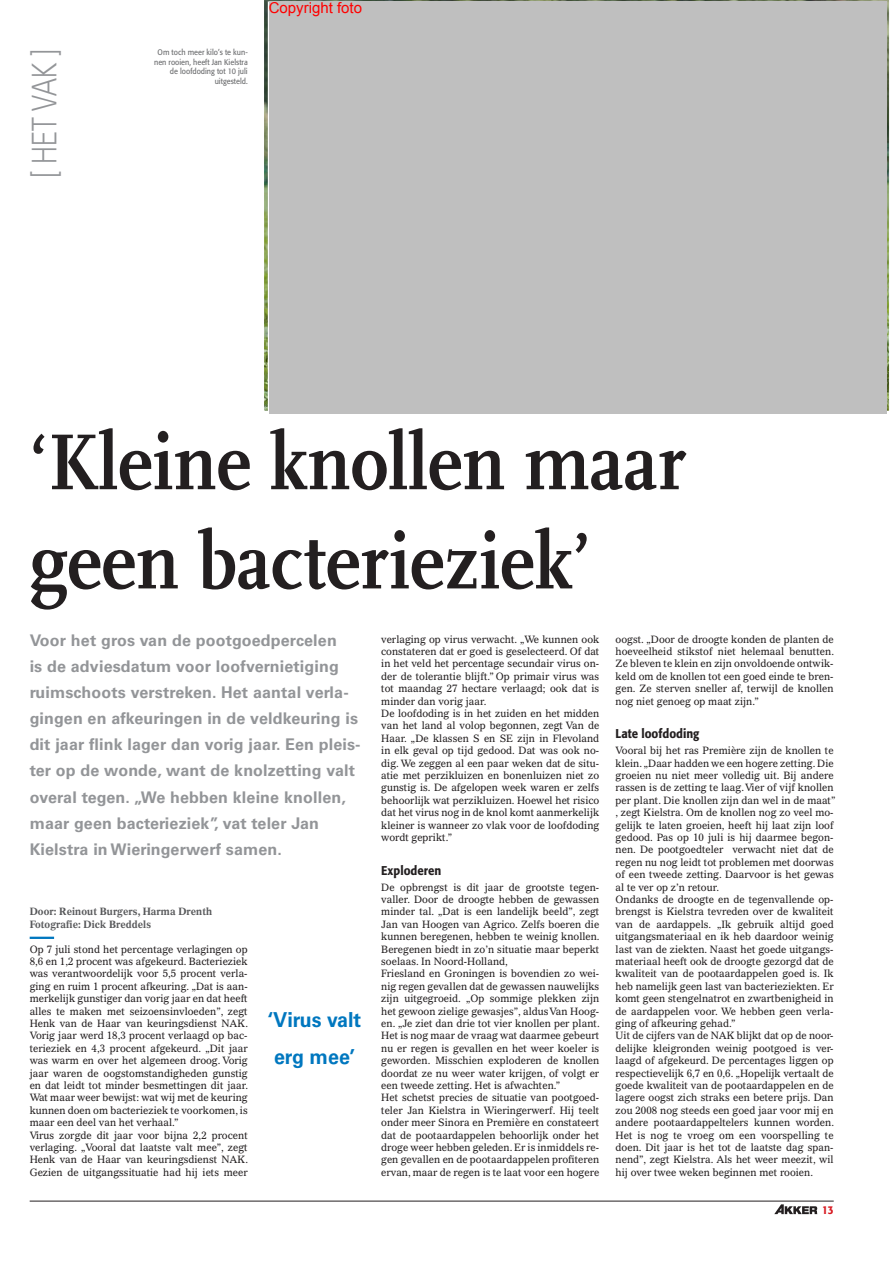
<style>
.page{position:relative;width:893px;height:1263px;background:#fff}
.page>*{position:absolute;margin:0;border:0;box-sizing:border-box;transform-origin:0 0}
.t1{font:700 82.65px/99.1px "AD Scala Tab";color:#231f20;scale:.9 1}
.t2{font:300 34.5px "Vectora LT Std";color:#939598;scale:.8 1}
.t3{font:700 20.7px/37.2px "Univers LT Std";color:#0077bf;text-align:center;scale:.95 1}
.t4{font:700 16.05px/26.1px "Univers LT Std";letter-spacing:.01em;color:#939598}
.t5{font:15px "Arial";color:#f00}
.t6{font:500 12.6px "Formata";color:#231f20;scale:.9 1}
.t7{font:500 11.25px "Formata";color:#d71920;scale:.9 1}
.t8{font:10.35px/12.5px "Gazette LT Std";color:#231f20;scale:.95 1}
.t9{font:700 10.35px/12.5px "Gazette LT Std";color:#58595b;scale:.95 1}
.t10{font:8.1px/9.6px "Formata";color:#6d6e70;text-align:right;scale:.9 1}
</style>
<div class="page">
<hr style="left:30px;top:1201px;width:804px;height:1px;background:#231f20">
<svg style="left:774px;top:1204px;width:43px;height:10px"></svg>
<hr style="left:30px;top:937px;width:24px;height:2px;background:#0077bf">
<div style="left:269px;top:1px;width:617px;height:412px;background:#bfbfbf"></div>
<h2 class="t2" style="left:24px;top:178px;width:163px;rotate:-90deg">[ HET VAK ]</h2>
<p class="t10" style="left:154px;top:48px;width:105px">Om toch meer kilo’s te kun&shy;nen rooien, heeft Jan Kielstra de loofdoding tot 10 juli uitgesteld.</p>
<h3 class="t5" style="left:269px;top:-2px;width:95px">Copyright foto</h3>
<h1 class="t1" style="left:30px;top:420px;width:731px">‘Kleine knollen maar geen bacterieziek’</h1>
<p class="t4" style="left:30px;top:628px;width:332px">Voor het gros van de pootgoedpercelen<br>is de adviesdatum voor loofvernietiging ruimschoots verstreken. Het aantal verla&shy;gingen en afkeuringen in de veldkeuring is dit jaar flink lager dan vorig jaar. Een pleis&shy;ter op de wonde, want de knolzetting valt overal tegen. „We hebben kleine knollen, maar geen bacterieziek”, vat teler Jan Kielstra in Wieringerwerf samen.</p>
<p class="t8" style="left:381px;top:634px;width:231px">verlaging op virus verwacht. „We kunnen ook constateren dat er goed is geselecteerd. Of dat in het veld het percentage secundair virus on&shy;der de tolerantie blijft.” Op primair virus was tot maandag 27 hectare verlaagd; ook dat is minder dan vorig jaar.<br>De loofdoding is in het zuiden en het midden van het land al volop begonnen, zegt Van de Haar. „De klassen S en SE zijn in Flevoland in elk geval op tijd gedood. Dat was ook no&shy;dig. We zeggen al een paar weken dat de situ&shy;atie met perzikluizen en bonenluizen niet zo gunstig is. De afgelopen week waren er zelfs behoorlijk wat perzikluizen. Hoewel het risico dat het virus nog in de knol komt aanmerkelijk kleiner is wanneer zo vlak voor de loofdoding wordt geprikt.”</p>
<p class="t6" style="left:381px;top:865px;width:68px">Exploderen</p>
<p class="t8" style="left:381px;top:882px;width:231px">De opbrengst is dit jaar de grootste tegen&shy;valler. Door de droogte hebben de gewassen minder tal. „Dat is een landelijk beeld”, zegt Jan van Hoogen van Agrico. Zelfs boeren die kunnen beregenen, hebben te weinig knollen.<br>Beregenen biedt in zo’n situatie maar beperkt soelaas. In Noord-Holland,<br>Friesland en Groningen is bovendien zo wei&shy;nig regen gevallen dat de gewassen nauwelijks zijn uitgegroeid. „Op sommige plekken zijn het gewoon zielige gewasjes”, aldus Van Hoog&shy;en. „Je ziet dan drie tot vier knollen per plant.<br>Het is nog maar de vraag wat daarmee gebeurt nu er regen is gevallen en het weer koeler is geworden. Misschien exploderen de knollen doordat ze nu weer water krijgen, of volgt er een tweede zetting. Het is afwachten.”<br>Het schetst precies de situatie van pootgoed&shy;teler Jan Kielstra in Wieringerwerf. Hij teelt onder meer Sinora en Première en constateert dat de pootaardappelen behoorlijk onder het droge weer hebben geleden. Er is inmiddels re&shy;gen gevallen en de pootaardappelen profiteren ervan, maar de regen is te laat voor een hogere</p>
<p class="t8" style="left:616px;top:634px;width:231px;text-align:justify">oogst. „Door de droogte konden de planten de hoeveelheid stikstof niet helemaal benutten.<br>Ze bleven te klein en zijn onvoldoende ontwik&shy;keld om de knollen tot een goed einde te bren&shy;gen. Ze sterven sneller af, terwijl de knollen nog niet genoeg op maat zijn.”</p>
<p class="t6" style="left:616px;top:728px;width:95px">Late loofdoding</p>
<p class="t8" style="left:616px;top:745px;width:233px">Vooral bij het ras Première zijn de knollen te klein. „Daar hadden we een hogere zetting. Die groeien nu niet meer volledig uit. Bij andere rassen is de zetting te laag. Vier of vijf knollen per plant. Die knollen zijn dan wel in de maat” , zegt Kielstra. Om de knollen nog zo veel mo&shy;gelijk te laten groeien, heeft hij laat zijn loof gedood. Pas op 10 juli is hij daarmee begon&shy;nen. De pootgoedteler verwacht niet dat de regen nu nog leidt tot problemen met doorwas of een tweede zetting. Daarvoor is het gewas al te ver op z’n retour.<br>Ondanks de droogte en de tegenvallende op&shy;brengst is Kielstra tevreden over de kwaliteit van de aardappels. „Ik gebruik altijd goed uitgangsmateriaal en ik heb daardoor weinig last van de ziekten. Naast het goede uitgangs&shy;materiaal heeft ook de droogte gezorgd dat de kwaliteit van de pootaardappelen goed is. Ik heb namelijk geen last van bacterieziekten. Er komt geen stengelnatrot en zwartbenigheid in de aardappelen voor. We hebben geen verla&shy;ging of afkeuring gehad.”<br>Uit de cijfers van de NAK blijkt dat op de noor&shy;delijke kleigronden weinig pootgoed is ver&shy;laagd of afgekeurd. De percentages liggen op respectievelijk 6,7 en 0,6. „Hopelijk vertaalt de goede kwaliteit van de pootaardappelen en de lagere oogst zich straks een betere prijs. Dan zou 2008 nog steeds een goed jaar voor mij en andere pootaardappeltelers kunnen worden.<br>Het is nog te vroeg om een voorspelling te doen. Dit jaar is het tot de laatste dag span&shy;nend”, zegt Kielstra. Als het weer meezit, wil hij over twee weken beginnen met rooien.</p>
<p class="t9" style="left:30px;top:906px;width:194px">Door: Reinout Burgers, Harma Drenth<br>Fotografie: Dick Breddels</p>
<p class="t8" style="left:30px;top:944px;width:231px">Op 7 juli stond het percentage verlagingen op 8,6 en 1,2 procent was afgekeurd. Bacterieziek was verantwoordelijk voor 5,5 procent verla&shy;ging en ruim 1 procent afkeuring. „Dat is aan&shy;merkelijk gunstiger dan vorig jaar en dat heeft alles te maken met seizoensinvloeden”, zegt Henk van de Haar van keuringsdienst NAK.<br>Vorig jaar werd 18,3 procent verlaagd op bac&shy;terieziek en 4,3 procent afgekeurd. „Dit jaar was warm en over het algemeen droog. Vorig jaar waren de oogstomstandigheden gunstig en dat leidt tot minder besmettingen dit jaar.<br>Wat maar weer bewijst: wat wij met de keuring kunnen doen om bacterieziek te voorkomen, is maar een deel van het verhaal.”<br>Virus zorgde dit jaar voor bijna 2,2 procent verlaging. „Vooral dat laatste valt mee”, zegt Henk van de Haar van keuringsdienst NAK.<br>Gezien de uitgangssituatie had hij iets meer</p>
<h3 class="t3" style="left:268px;top:1002px;width:100px">‘Virus valt erg mee’</h3>
<p class="t7" style="left:822px;top:1205px;width:14px">13</p>
</div>
